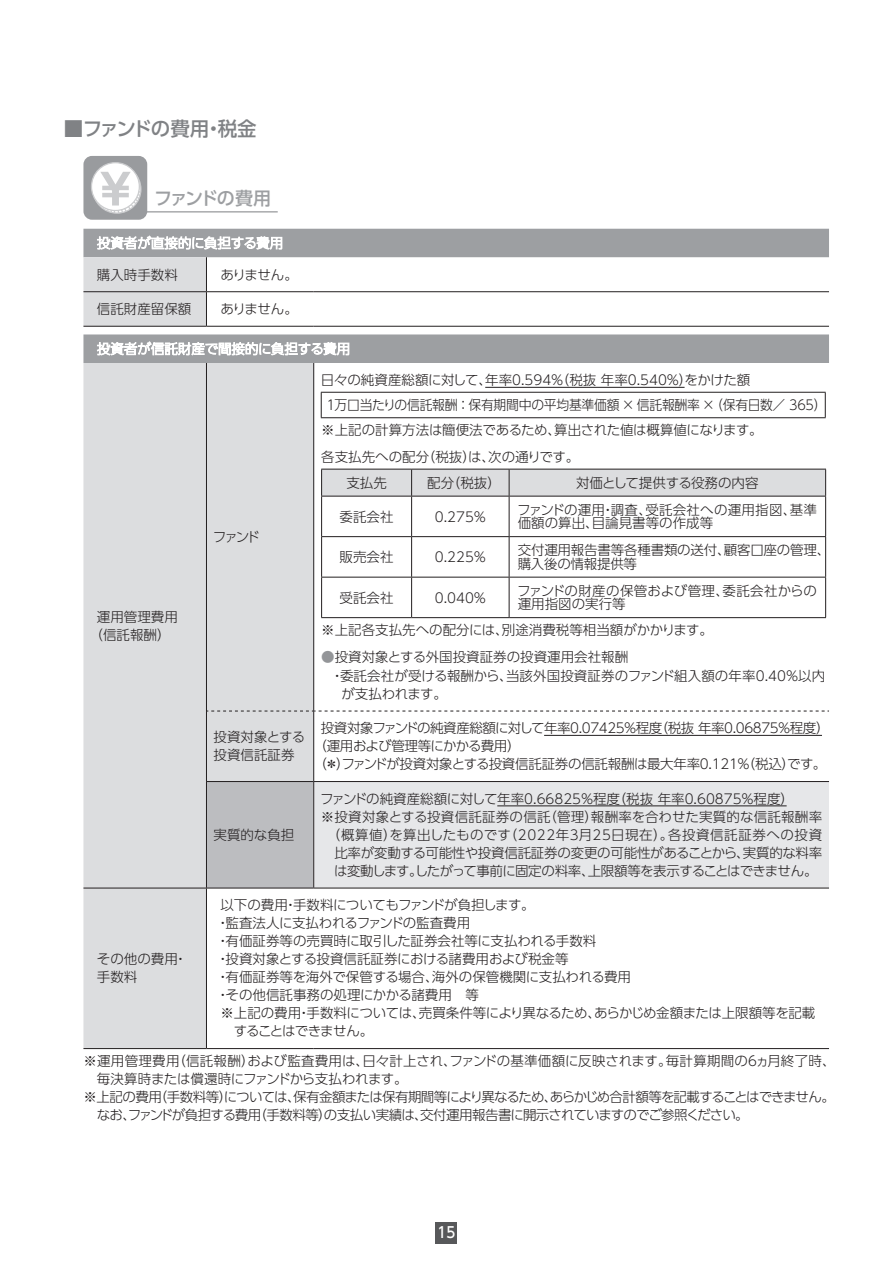
<style>
.page{position:relative;width:893px;height:1263px;background:#fff}
.page>*{position:absolute;margin:0;border:0;box-sizing:border-box;transform-origin:0 0}
.t1{font:500 19.5px "UD Shin Go Pro";letter-spacing:-.06em;color:#808285}
.t2{font:500 18px "UD Shin Go Pro";letter-spacing:-.095em;color:#9d9fa2}
.t3{font:500 15px "UD Shin Go Pro";color:#fff;scale:.9 1}
.t4{font:300 13.5px/24.8px "UD Shin Go Pro";letter-spacing:-.02em;color:#231f20}
.t5{font:300 13.5px/18px "UD Shin Go Pro";color:#231f20}
.t6{font:300 13.5px "UD Shin Go Pro";letter-spacing:-.065em;color:#231f20}
.t7{font:300 13.5px "UD Shin Go Pro";letter-spacing:.02em;color:#231f20}
.t8{font:300 13.5px "UD Shin Go Pro";letter-spacing:-.06em;color:#231f20}
.t9{font:300 13.5px "UD Shin Go Pro";letter-spacing:.005em;color:#231f20}
.t10{font:300 13.5px "UD Shin Go Pro";letter-spacing:.04em;color:#231f20}
.t11{font:300 13.5px "UD Shin Go Pro";letter-spacing:-.05em;color:#231f20}
.t12{font:300 13.5px "UD Shin Go Pro";letter-spacing:.015em;color:#231f20}
.t13{font:300 13.5px "UD Shin Go Pro";letter-spacing:-.07em;color:#231f20}
.s1{color:#939598}
</style>
<div class="page">
<div style="left:436px;top:1222px;width:21px;height:21px;background:#57585a"></div>
<div style="left:83px;top:156px;width:64px;height:64px;background:#999b9e;border-radius:9px"></div>
<div style="left:91px;top:163px;width:48px;height:48px;background:#fff;border-radius:50%"></div>
<div style="left:91px;top:162px;width:49px;height:49px;border:1px solid #cbccce;border-radius:50%"></div>
<svg style="left:100px;top:172px;width:42px;height:42px"></svg>
<hr style="left:128px;top:211px;width:150px;height:1px;background:#999b9e">
<svg style="left:83px;top:229px;width:746px;height:134px"></svg>
<svg style="left:83px;top:257px;width:231px;height:791px;fill:#dcdddf"></svg>
<div style="left:206px;top:781px;width:108px;height:107px;background:#bcbdc0"></div>
<div style="left:314px;top:781px;width:515px;height:107px;background:#e6e7e9"></div>
<hr style="left:206px;top:257px;width:1px;height:34px;background:#231f20">
<hr style="left:83px;top:291px;width:123px;height:1px;background:#231f20">
<hr style="left:206px;top:291px;width:108px;height:1px;background:#231f20">
<hr style="left:206px;top:292px;width:1px;height:34px;background:#231f20">
<hr style="left:314px;top:291px;width:515px;height:1px;background:#231f20">
<hr style="left:83px;top:326px;width:123px;height:1px;background:#231f20">
<hr style="left:206px;top:326px;width:108px;height:1px;background:#231f20">
<hr style="left:314px;top:326px;width:515px;height:1px;background:#231f20">
<hr style="left:206px;top:781px;width:108px;height:1px;background:#231f20">
<hr style="left:314px;top:781px;width:515px;height:1px;background:#231f20">
<hr style="left:83px;top:888px;width:123px;height:1px;background:#231f20">
<hr style="left:206px;top:888px;width:108px;height:1px;background:#231f20">
<hr style="left:206px;top:888px;width:1px;height:160px;background:#231f20">
<hr style="left:314px;top:888px;width:515px;height:1px;background:#231f20">
<hr style="left:83px;top:1048px;width:123px;height:1px;background:#231f20">
<hr style="left:206px;top:1048px;width:108px;height:1px;background:#231f20">
<hr style="left:314px;top:1048px;width:515px;height:1px;background:#231f20">
<hr style="left:206px;top:363px;width:1px;height:348px;background:#231f20">
<hr style="left:206px;top:711px;width:1px;height:70px;background:#231f20">
<hr style="left:206px;top:782px;width:1px;height:106px;background:#231f20">
<svg style="left:207px;top:711px;width:622px;height:1px"></svg>
<hr style="left:313px;top:363px;width:1px;height:348px;background:#231f20">
<hr style="left:313px;top:711px;width:1px;height:70px;background:#231f20">
<hr style="left:313px;top:782px;width:1px;height:106px;background:#231f20">
<svg style="left:97px;top:235px;width:185px;height:15px"></svg>
<svg style="left:97px;top:341px;width:252px;height:15px"></svg>
<hr style="left:321px;top:392px;width:505px;height:1px;background:#231f20">
<svg style="left:321px;top:393px;width:1px;height:24px"></svg>
<svg style="left:825px;top:393px;width:1px;height:24px"></svg>
<hr style="left:321px;top:417px;width:505px;height:1px;background:#231f20">
<hr style="left:485px;top:387px;width:200px;height:1px;background:#231f20">
<svg style="left:321px;top:469px;width:505px;height:27px;background:#d3d4d6"></svg>
<hr style="left:321px;top:496px;width:91px;height:1px;background:#231f20">
<hr style="left:321px;top:496px;width:1px;height:40px;background:#231f20">
<hr style="left:412px;top:496px;width:97px;height:1px;background:#231f20">
<hr style="left:411px;top:496px;width:1px;height:40px;background:#231f20">
<hr style="left:509px;top:496px;width:317px;height:1px;background:#231f20">
<hr style="left:509px;top:496px;width:1px;height:40px;background:#231f20">
<hr style="left:825px;top:496px;width:1px;height:40px;background:#231f20">
<hr style="left:321px;top:536px;width:91px;height:1px;background:#231f20">
<hr style="left:321px;top:537px;width:1px;height:40px;background:#231f20">
<hr style="left:412px;top:536px;width:97px;height:1px;background:#231f20">
<hr style="left:411px;top:537px;width:1px;height:40px;background:#231f20">
<hr style="left:509px;top:536px;width:317px;height:1px;background:#231f20">
<hr style="left:509px;top:537px;width:1px;height:40px;background:#231f20">
<hr style="left:825px;top:537px;width:1px;height:40px;background:#231f20">
<hr style="left:321px;top:577px;width:91px;height:1px;background:#231f20">
<hr style="left:321px;top:577px;width:1px;height:40px;background:#231f20">
<hr style="left:412px;top:577px;width:97px;height:1px;background:#231f20">
<hr style="left:411px;top:577px;width:1px;height:40px;background:#231f20">
<hr style="left:509px;top:577px;width:317px;height:1px;background:#231f20">
<hr style="left:509px;top:577px;width:1px;height:40px;background:#231f20">
<hr style="left:825px;top:577px;width:1px;height:40px;background:#231f20">
<hr style="left:321px;top:617px;width:91px;height:1px;background:#231f20">
<hr style="left:412px;top:617px;width:97px;height:1px;background:#231f20">
<hr style="left:509px;top:617px;width:317px;height:1px;background:#231f20">
<hr style="left:544px;top:735px;width:278px;height:1px;background:#231f20">
<hr style="left:497px;top:805px;width:290px;height:1px;background:#231f20">
<h1 class="t1" style="left:64px;top:112px;width:194px">■ファンドの費用・税金</h1>
<h2 class="t2" style="left:154px;top:184px;width:118px">ファンドの費用</h2>
<p class="t4" style="left:97px;top:262px;width:82px">購入時手数料</p>
<p class="t4" style="left:220px;top:262px;width:79px">ありません。</p>
<p class="t5" style="left:97px;top:299px;width:96px">信託財産留保額</p>
<p class="t4" style="left:220px;top:296px;width:79px">ありません。</p>
<p class="t5" style="left:90px;top:607px;width:90px;text-align:center">運用管理費用（信託報酬）</p>
<p class="t4" style="left:213px;top:524px;width:49px">ファンド</p>
<p class="t4" style="left:321px;top:367px;width:507px">日々の純資産総額に対して、年率0.594％（税抜 年率0.540％）をかけた額<br>１万口当たりの信託報酬 ：保有期間中の平均基準価額 × 信託報酬率 × （保有日数／ 365）※上記の計算方法は簡便法であるため、算出された値は概算値になります。</p>
<p class="t5" style="left:346px;top:443px;width:234px;line-height:25.8px;text-indent:-25px">各支払先への配分（税抜）は、次の通りです。支払先</p>
<p class="t4" style="left:427px;top:470px;width:75px">配分（税抜）</p>
<p class="t4" style="left:576px;top:470px;width:184px">対価として提供する役務の内容</p>
<p class="t4" style="left:340px;top:503px;width:55px">委託会社</p>
<p class="t4" style="left:435px;top:503px;width:53px">0.275％</p>
<p class="t5" style="left:517px;top:502px;width:301px;line-height:13.5px">ファンドの運用・調査、受託会社への運用指図、基準価額の算出、目論見書等の作成等</p>
<p class="t4" style="left:340px;top:544px;width:55px">販売会社</p>
<p class="t4" style="left:435px;top:544px;width:53px">0.225％</p>
<p class="t4" style="left:518px;top:543px;width:314px;line-height:13.5px">交付運用報告書等各種書類の送付、顧客口座の管理、購入後の情報提供等</p>
<p class="t4" style="left:340px;top:584px;width:55px">受託会社</p>
<p class="t4" style="left:435px;top:584px;width:53px">0.040％</p>
<p class="t5" style="left:517px;top:583px;width:301px;line-height:13.5px">ファンドの財産の保管および管理、委託会社からの運用指図の実行等</p>
<p class="t5" style="left:321px;top:620px;width:393px">※上記各支払先への配分には、別途消費税等相当額がかかります。</p>
<p class="t5" style="left:321px;top:647px;width:309px"><span class="s1">●</span>投資対象とする外国投資証券の投資運用会社報酬</p>
<p class="t9" style="left:331px;top:665px;width:496px">・委託会社が受ける報酬から、当該外国投資証券のファンド組入額の年率0.40％以内</p>
<p class="t4" style="left:341px;top:681px;width:107px">が支払われます。</p>
<p class="t5" style="left:214px;top:728px;width:93px">投資対象とする投資信託証券</p>
<p class="t4" style="left:313px;top:719px;width:518px;line-height:18px;text-indent:7px">投資対象ファンドの純資産総額に対して年率0.07425％程度（税抜 年率0.06875％程度）（運用および管理等にかかる費用）<br>（＊）ファンドが投資対象とする投資信託証券の信託報酬は最大年率0.121％（税込）です。</p>
<p class="t4" style="left:214px;top:822px;width:82px">実質的な負担</p>
<p class="t5" style="left:320px;top:789px;width:475px">ファンドの純資産総額に対して年率0.66825％程度（税抜 年率0.60875％程度）</p>
<p class="t12" style="left:321px;top:806px;width:503px">※投資対象とする投資信託証券の信託（管理）報酬率を合わせた実質的な信託報酬率</p>
<p class="t10" style="left:327px;top:824px;width:497px">（概算値）を算出したものです（2022年３月25日現在）。各投資信託証券への投資</p>
<p class="t4" style="left:334px;top:840px;width:489px">比率が変動する可能性や投資信託証券の変更の可能性があることから、実質的な料率</p>
<p class="t11" style="left:334px;top:860px;width:485px">は変動します。したがって事前に固定の料率、上限額等を表示することはできません。</p>
<p class="t4" style="left:220px;top:892px;width:316px">以下の費用・手数料についてもファンドが負担します。</p>
<p class="t4" style="left:216px;top:910px;width:256px">・監査法人に支払われるファンドの監査費用</p>
<p class="t5" style="left:216px;top:932px;width:382px">・有価証券等の売買時に取引した証券会社等に支払われる手数料</p>
<p class="t5" style="left:216px;top:950px;width:354px">・投資対象とする投資信託証券における諸費用および税金等</p>
<p class="t5" style="left:216px;top:968px;width:416px">・有価証券等を海外で保管する場合、海外の保管機関に支払われる費用</p>
<p class="t5" style="left:216px;top:986px;width:264px">・その他信託事務の処理にかかる諸費用　等</p>
<p class="t4" style="left:220px;top:1000px;width:597px">※上記の費用・手数料については、売買条件等により異なるため、あらかじめ金額または上限額等を記載</p>
<p class="t13" style="left:234px;top:1020px;width:141px">することはできません。</p>
<p class="t7" style="left:83px;top:1049px;width:754px">※運用管理費用（信託報酬）および監査費用は、日々計上され、ファンドの基準価額に反映されます。毎計算期間の６ヵ月終了時、</p>
<p class="t4" style="left:97px;top:1066px;width:312px">毎決算時または償還時にファンドから支払われます。</p>
<p class="t6" style="left:83px;top:1085px;width:753px">※上記の費用（手数料等）については、保有金額または保有期間等により異なるため、あらかじめ合計額等を記載することはできません。</p>
<p class="t8" style="left:97px;top:1103px;width:653px">なお、ファンドが負担する費用（手数料等）の支払い実績は、交付運用報告書に開示されていますのでご参照ください。</p>
<p class="t5" style="left:97px;top:950px;width:92px">その他の費用・手数料</p>
<p class="t3" style="left:438px;top:1220px;width:21px">15</p>
</div>
